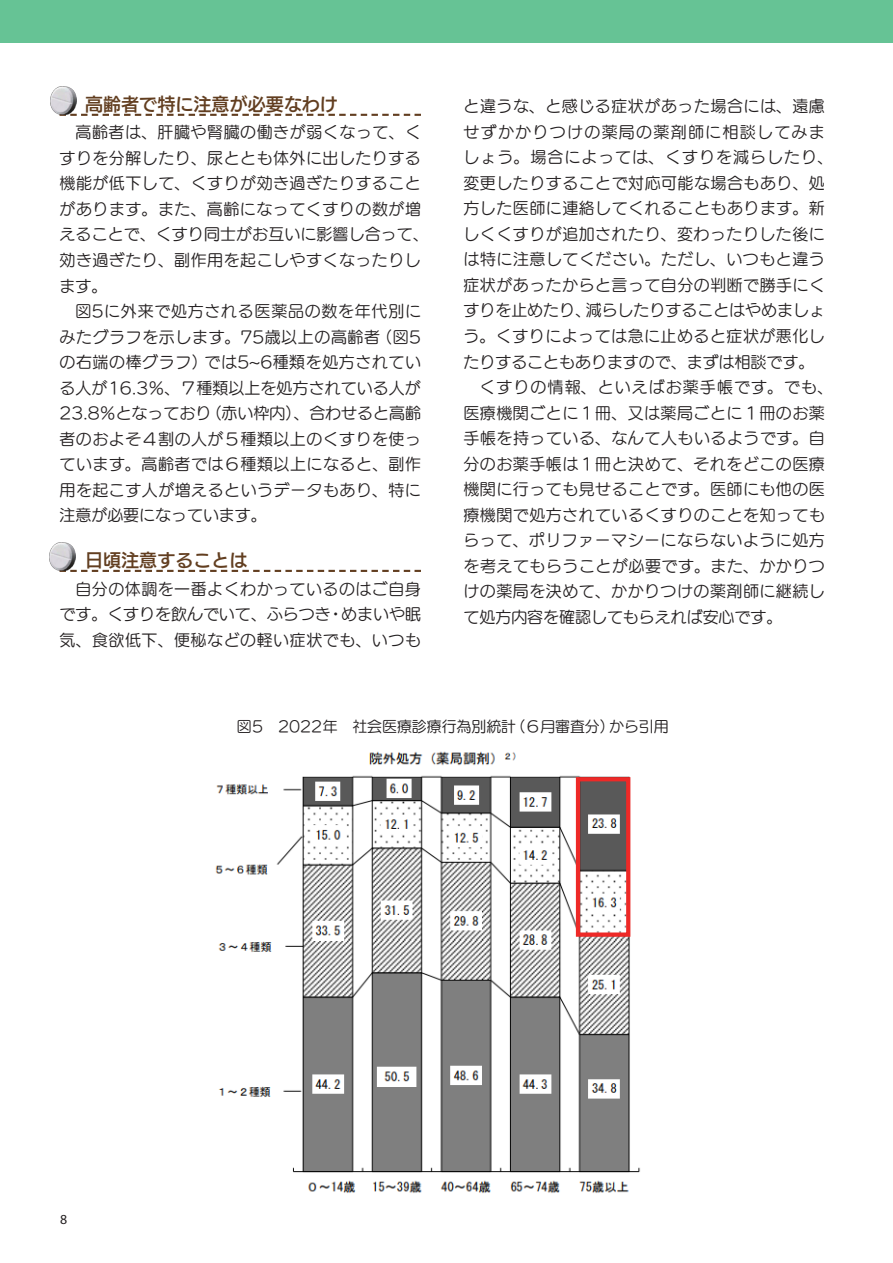
<style>
.page{position:relative;width:893px;height:1263px;background:#fff}
.page>*{position:absolute;margin:0;border:0;box-sizing:border-box;transform-origin:0 0}
.薬_小見出し{font:18px "UD Kakugo Large Pr 6 N DB";color:#623e20}
.HAB_本文{font:15.9px/25.5px "UD Marugo Large Pr 6 N M";letter-spacing:.035em;color:#231f20}
.HAB_本文-2{font:14.85px "UD Marugo Large Pr 6 N M";color:#231f20}
.t1{font:13.8px "Myriad Pro";color:#231f20}
</style>
<div class="page">
<div style="left:0;top:0;width:893px;height:43px;background:#66c395"></div>
<img style="left:215px;top:751px;width:425px;height:442px">
<div style="left:576px;top:777px;width:54px;height:160px;border:4px solid #ee2927"></div>
<svg style="left:60px;top:114px;width:361px;height:2px"></svg>
<svg style="left:60px;top:570px;width:361px;height:2px"></svg>
<img style="left:50px;top:543px;width:26px;height:27px">
<img style="left:50px;top:87px;width:27px;height:27px">
<p class="薬_小見出し" style="left:85px;top:94px;width:254px">高齢者で特に注意が必要なわけ</p>
<p class="HAB_本文" style="left:60px;top:120px;width:371px;text-indent:16px">高齢者は、肝臓や腎臓の働きが弱くなって、くすりを分解したり、尿ととも体外に出したりする機能が低下して、くすりが効き過ぎたりすることがあります。また、高齢になってくすりの数が増えることで、くすり同士がお互いに影響し合って、効き過ぎたり、副作用を起こしやすくなったりします。</p>
<p class="HAB_本文" style="left:60px;top:299px;width:363px;text-align:justify;text-indent:16px">図5に外来で処方される医薬品の数を年代別にみたグラフを示します。75歳以上の高齢者（図5の右端の棒グラフ）では5~6種類を処方されている人が16.3％、７種類以上を処方されている人が23.8％となっており（赤い枠内）、合わせると高齢者のおよそ４割の人が５種類以上のくすりを使っています。高齢者では６種類以上になると、副作用を起こす人が増えるというデータもあり、特に注意が必要になっています。</p>
<p class="薬_小見出し" style="left:85px;top:550px;width:164px">日頃注意することは</p>
<p class="HAB_本文" style="left:60px;top:576px;width:363px;text-align:justify;text-indent:16px">自分の体調を一番よくわかっているのはご自身です。くすりを飲んでいて、ふらつき・めまいや眠気、食欲低下、便秘などの軽い症状でも、いつも</p>
<p class="HAB_本文" style="left:463px;top:94px;width:371px">と違うな、と感じる症状があった場合には、遠慮せずかかりつけの薬局の薬剤師に相談してみましょう。場合によっては、くすりを減らしたり、変更したりすることで対応可能な場合もあり、処方した医師に連絡してくれることもあります。新しくくすりが追加されたり、変わったりした後には特に注意してください。ただし、いつもと違う症状があったからと言って自分の判断で勝手にくすりを止めたり、減らしたりすることはやめましょう。くすりによっては急に止めると症状が悪化したりすることもありますので、まずは相談です。</p>
<p class="HAB_本文" style="left:463px;top:375px;width:371px;text-indent:16px">くすりの情報、といえばお薬手帳です。でも、医療機関ごとに１冊、又は薬局ごとに１冊のお薬手帳を持っている、なんて人もいるようです。自分のお薬手帳は１冊と決めて、それをどこの医療機関に行っても見せることです。医師にも他の医療機関で処方されているくすりのことを知ってもらって、ポリファーマシーにならないように処方を考えてもらうことが必要です。また、かかりつけの薬局を決めて、かかりつけの薬剤師に継続して処方内容を確認してもらえれば安心です。</p>
<p class="HAB_本文-2" style="left:237px;top:718px;width:433px">図5　2022年　社会医療診療行為別統計（６月審査分）から引用</p>
<p class="t1" style="left:60px;top:1210px;width:9px">8</p>
</div>
